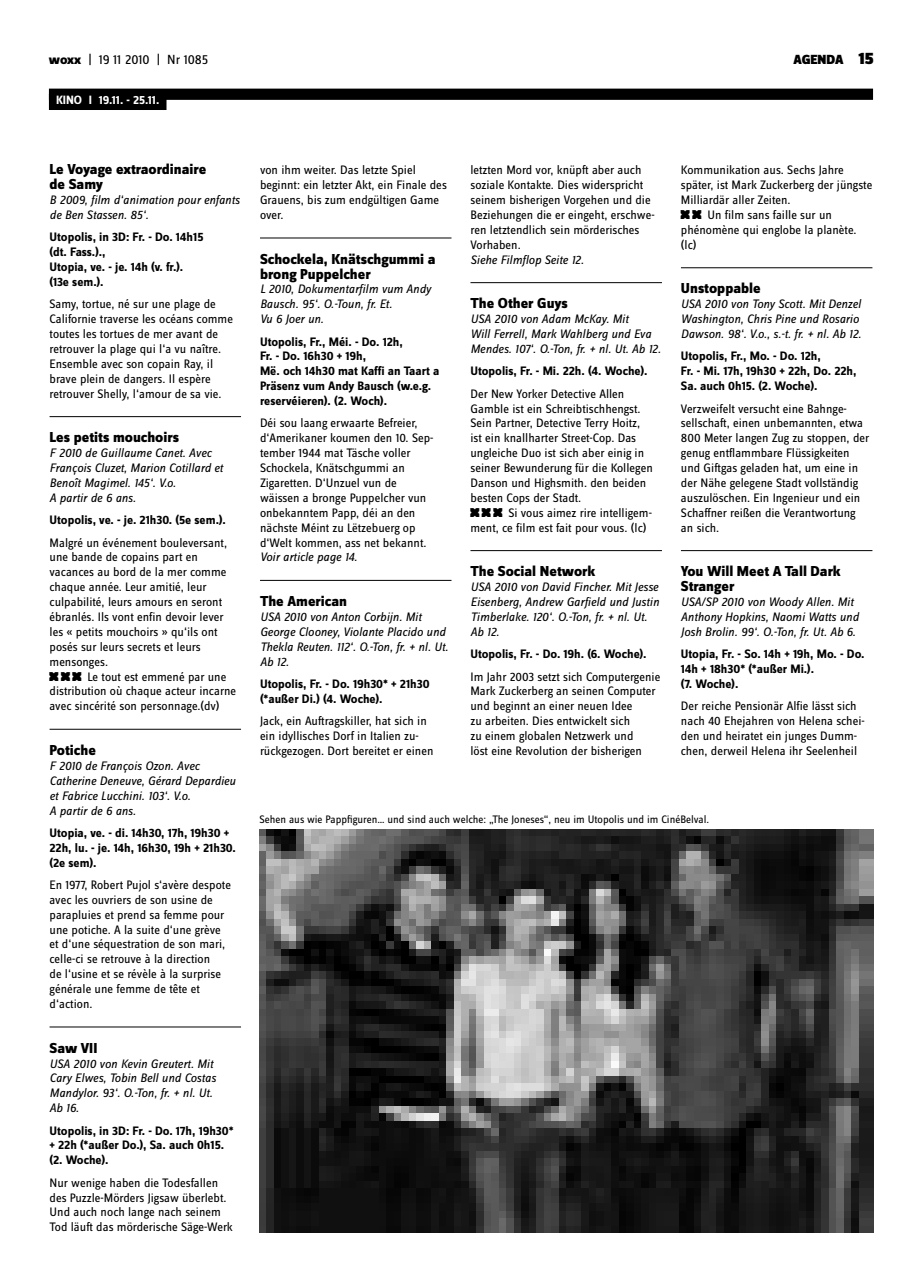
<style>
.page{position:relative;width:922px;height:1276px;background:#fff}
.page>*{position:absolute;margin:0;border:0;box-sizing:border-box;transform-origin:0 0}
.t1{font:32.5px "woxx";letter-spacing:-.14em;color:#000}
.t2{font:800 15px/14.9px "Zine Sans Dis";color:#000}
.t3{font:13.75px "Zine Sans Dis";color:#000}
.t4{font:900 13.75px "Zine Sans Dis";color:#000}
.t5{font:12.75px/14.9px "Zine Sans Dis";color:#000}
.t6{font:italic 12.75px/14.9px "Zine Sans Dis";color:#000}
.t7{font:700 12.75px/14.9px "Zine Sans Dis";color:#000}
.t8{font:700 12.5px "Zine Sans Dis";color:#fff}
.t9{font:11.25px "Zine Sans Dis";color:#000}
.s1{font-weight:800}
.s2{font-size:17.5px}
</style>
<div class="page">
<div style="left:49px;top:89px;width:823px;height:11px;background:#000"></div>
<div style="left:49px;top:94px;width:117px;height:16px;background:#000"></div>
<hr style="left:50px;top:416px;width:191px;height:1px;background:#000">
<hr style="left:50px;top:729px;width:191px;height:1px;background:#000">
<hr style="left:50px;top:1026px;width:191px;height:1px;background:#000">
<hr style="left:260px;top:238px;width:191px;height:1px;background:#000">
<hr style="left:260px;top:580px;width:191px;height:1px;background:#000">
<hr style="left:470px;top:282px;width:191px;height:1px;background:#000">
<hr style="left:470px;top:550px;width:191px;height:1px;background:#000">
<hr style="left:680px;top:267px;width:192px;height:1px;background:#000">
<hr style="left:680px;top:550px;width:192px;height:1px;background:#000">
<img style="left:259px;top:829px;width:613px;height:403px">
<p class="t3" style="left:49px;top:53px;width:161px"><span class="s1">woxx</span> | 19 11 2010 | Nr 1085</p>
<p class="t4" style="left:793px;top:53px;width:82px">AGENDA <span class="s2">15</span></p>
<p class="t8" style="left:56px;top:93px;width:105px">KINO I 19.11. - 25.11.</p>
<p class="t2" style="left:50px;top:163px;width:158px">Le Voyage extraordinaire de Samy</p>
<p class="t6" style="left:50px;top:193px;width:191px">B 2009, film d‘animation pour enfants de Ben Stassen. 85‘.</p>
<p class="t7" style="left:50px;top:230px;width:155px">Utopolis, in 3D: Fr. - Do. 14h15 (dt. Fass.).,<br>Utopia, ve. - je. 14h (v. fr.). (13e sem.).</p>
<p class="t5" style="left:50px;top:297px;width:185px">Samy, tortue, né sur une plage de Californie traverse les océans comme toutes les tortues de mer avant de retrouver la plage qui l‘a vu naître.<br>Ensemble avec son copain Ray, il brave plein de dangers. Il espère retrouver Shelly, l‘amour de sa vie.</p>
<p class="t2" style="left:50px;top:431px;width:131px">Les petits mouchoirs</p>
<p class="t6" style="left:50px;top:446px;width:175px">F 2010 de Guillaume Canet. Avec<br>François Cluzet, Marion Cotillard et<br>Benoît Magimel. 145‘. V.o.<br>A partir de 6 ans.</p>
<p class="t7" style="left:50px;top:513px;width:178px">Utopolis, ve. - je. 21h30. (5e sem.).</p>
<p class="t5" style="left:50px;top:535px;width:179px">Malgré un événement bouleversant, une bande de copains part en vacances au bord de la mer comme chaque année. Leur amitié, leur culpabilité, leurs amours en seront ébranlés. Ils vont enfin devoir lever les « petits mouchoirs » qu‘ils ont posés sur leurs secrets et leurs mensonges.</p>
<h1 class="t1" style="left:50px;top:653px;width:40px">XXX</h1>
<p class="t5" style="left:50px;top:669px;width:188px;text-indent:38px">Le tout est emmené par une distribution où chaque acteur incarne avec sincérité son personnage.(dv)</p>
<p class="t2" style="left:50px;top:743px;width:48px">Potiche</p>
<p class="t6" style="left:50px;top:758px;width:188px">F 2010 de François Ozon. Avec<br>Catherine Deneuve, Gérard Depardieu et Fabrice Lucchini. 103‘. V.o.<br>A partir de 6 ans.</p>
<p class="t7" style="left:50px;top:826px;width:188px">Utopia, ve. - di. 14h30, 17h, 19h30 +<br>22h, lu. - je. 14h, 16h30, 19h + 21h30. (2e sem).</p>
<p class="t5" style="left:50px;top:878px;width:183px">En 1977, Robert Pujol s‘avère despote avec les ouvriers de son usine de parapluies et prend sa femme pour une potiche. A la suite d‘une grève et d‘une séquestration de son mari, celle-ci se retrouve à la direction<br>de l‘usine et se révèle à la surprise générale une femme de tête et d‘action.</p>
<p class="t2" style="left:50px;top:1041px;width:49px">Saw VII</p>
<p class="t6" style="left:50px;top:1056px;width:168px">USA 2010 von Kevin Greutert. Mit<br>Cary Elwes, Tobin Bell und Costas<br>Mandylor. 93‘. O.-Ton, fr. + nl. Ut.<br>Ab 16.</p>
<p class="t7" style="left:50px;top:1123px;width:185px">Utopolis, in 3D: Fr. - Do. 17h, 19h30* + 22h (*außer Do.), Sa. auch 0h15. (2. Woche).</p>
<p class="t5" style="left:50px;top:1175px;width:185px">Nur wenige haben die Todesfallen des Puzzle-Mörders Jigsaw überlebt.<br>Und auch noch lange nach seinem Tod läuft das mörderische Säge-Werk</p>
<p class="t5" style="left:260px;top:163px;width:188px">von ihm weiter. Das letzte Spiel beginnt: ein letzter Akt, ein Finale des<br>Grauens, bis zum endgültigen Game over.</p>
<p class="t2" style="left:260px;top:252px;width:177px">Schockela, Knätschgummi a brong Puppelcher</p>
<p class="t6" style="left:260px;top:282px;width:173px">L 2010, Dokumentarfilm vum Andy<br>Bausch. 95‘. O.-Toun, fr. Et.<br>Vu 6 Joer un.</p>
<p class="t7" style="left:260px;top:335px;width:181px">Utopolis, Fr., Méi. - Do. 12h,<br>Fr. - Do. 16h30 + 19h,<br>Më. och 14h30 mat Kaffi an Taart a<br>Präsenz vum Andy Bausch (w.e.g. reservéieren). (2. Woch).</p>
<p class="t5" style="left:260px;top:416px;width:175px">Déi sou laang erwaarte Befreier, d‘Amerikaner koumen den 10. Sep&shy;tember 1944 mat Täsche voller<br>Schockela, Knätschgummi an<br>Zigaretten. D‘Unzuel vun de wäissen a bronge Puppelcher vun onbekanntem Papp, déi an den nächste Méint zu Lëtzebuerg op d‘Welt kommen, ass net bekannt.</p>
<p class="t6" style="left:260px;top:550px;width:99px">Voir article page 14.</p>
<p class="t2" style="left:260px;top:594px;width:89px">The American</p>
<p class="t6" style="left:260px;top:609px;width:190px">USA 2010 von Anton Corbijn. Mit<br>George Clooney, Violante Placido und<br>Thekla Reuten. 112‘. O.-Ton, fr. + nl. Ut.<br>Ab 12.</p>
<p class="t7" style="left:260px;top:677px;width:171px">Utopolis, Fr. - Do. 19h30* + 21h30 (*außer Di.) (4. Woche).</p>
<p class="t5" style="left:260px;top:714px;width:175px">Jack, ein Auftragskiller, hat sich in ein idyllisches Dorf in Italien zu&shy;rückgezogen. Dort bereitet er einen</p>
<p class="t5" style="left:470px;top:163px;width:186px">letzten Mord vor, knüpft aber auch soziale Kontakte. Dies widerspricht seinem bisherigen Vorgehen und die<br>Beziehungen die er eingeht, erschwe&shy;ren letztendlich sein mörderisches<br>Vorhaben.</p>
<p class="t6" style="left:470px;top:252px;width:115px">Siehe Filmflop Seite 12.</p>
<p class="t2" style="left:470px;top:297px;width:99px">The Other Guys</p>
<p class="t6" style="left:470px;top:312px;width:192px">USA 2010 von Adam McKay. Mit<br>Will Ferrell, Mark Wahlberg und Eva<br>Mendes. 107‘. O.-Ton, fr. + nl. Ut. Ab 12.</p>
<p class="t7" style="left:470px;top:364px;width:179px">Utopolis, Fr. - Mi. 22h. (4. Woche).</p>
<p class="t5" style="left:470px;top:387px;width:184px">Der New Yorker Detective Allen Gamble ist ein Schreibtischhengst.<br>Sein Partner, Detective Terry Hoitz, ist ein knallharter Street-Cop. Das ungleiche Duo ist sich aber einig in seiner Bewunderung für die Kollegen Danson und Highsmith. den beiden besten Cops der Stadt.</p>
<h1 class="t1" style="left:470px;top:489px;width:40px">XXX</h1>
<p class="t5" style="left:470px;top:506px;width:183px;text-indent:38px">Si vous aimez rire intelligem&shy;ment, ce film est fait pour vous. (lc)</p>
<p class="t2" style="left:470px;top:565px;width:126px">The Social Network</p>
<p class="t6" style="left:470px;top:580px;width:190px">USA 2010 von David Fincher. Mit Jesse<br>Eisenberg, Andrew Garfield und Justin<br>Timberlake. 120‘. O.-Ton, fr. + nl. Ut.<br>Ab 12.</p>
<p class="t7" style="left:470px;top:647px;width:178px">Utopolis, Fr. - Do. 19h. (6. Woche).</p>
<p class="t5" style="left:470px;top:669px;width:191px">Im Jahr 2003 setzt sich Computergenie Mark Zuckerberg an seinen Computer und beginnt an einer neuen Idee<br>zu arbeiten. Dies entwickelt sich<br>zu einem globalen Netzwerk und<br>löst eine Revolution der bisherigen</p>
<p class="t5" style="left:680px;top:163px;width:193px">Kommunikation aus. Sechs Jahre später, ist Mark Zuckerberg der jüngste<br>Milliardär aller Zeiten.</p>
<h1 class="t1" style="left:680px;top:192px;width:29px">XX</h1>
<p class="t5" style="left:680px;top:208px;width:177px;text-indent:26px">Un film sans faille sur un phénomène qui englobe la planète. (lc)</p>
<p class="t2" style="left:680px;top:282px;width:81px">Unstoppable</p>
<p class="t6" style="left:680px;top:297px;width:182px">USA 2010 von Tony Scott. Mit Denzel<br>Washington, Chris Pine und Rosario<br>Dawson. 98‘. V.o., s.-t. fr. + nl. Ab 12.</p>
<p class="t7" style="left:680px;top:349px;width:177px">Utopolis, Fr., Mo. - Do. 12h,<br>Fr. - Mi. 17h, 19h30 + 22h, Do. 22h,<br>Sa. auch 0h15. (2. Woche).</p>
<p class="t5" style="left:680px;top:402px;width:190px">Verzweifelt versucht eine Bahnge&shy;sellschaft, einen unbemannten, etwa<br>800 Meter langen Zug zu stoppen, der genug entflammbare Flüssigkeiten und Giftgas geladen hat, um eine in der Nähe gelegene Stadt vollständig auszulöschen. Ein Ingenieur und ein<br>Schaffner reißen die Verantwortung an sich.</p>
<p class="t2" style="left:680px;top:565px;width:161px">You Will Meet A Tall Dark<br>Stranger</p>
<p class="t6" style="left:680px;top:594px;width:179px">USA/SP 2010 von Woody Allen. Mit<br>Anthony Hopkins, Naomi Watts und<br>Josh Brolin. 99‘. O.-Ton, fr. Ut. Ab 6.</p>
<p class="t7" style="left:680px;top:647px;width:185px">Utopia, Fr. - So. 14h + 19h, Mo. - Do.<br>14h + 18h30* (*außer Mi.).<br>(7. Woche).</p>
<p class="t5" style="left:680px;top:699px;width:185px">Der reiche Pensionär Alfie lässt sich nach 40 Ehejahren von Helena schei&shy;den und heiratet ein junges Dumm&shy;chen, derweil Helena ihr Seelenheil</p>
<p class="t9" style="left:259px;top:813px;width:451px">Sehen aus wie Pappfiguren… und sind auch welche: „The Joneses“, neu im Utopolis und im CinéBelval.</p>
</div>
